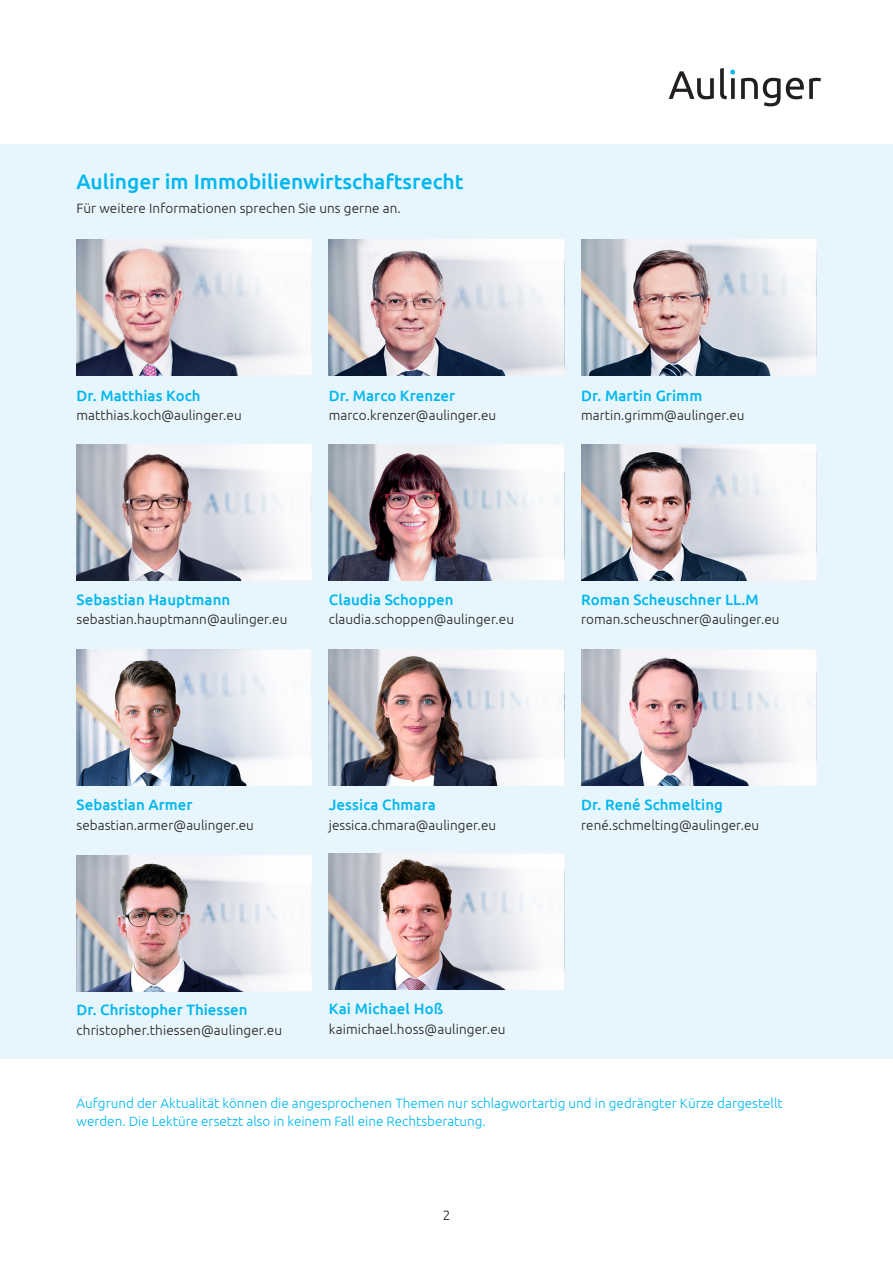
<style>
.page{position:relative;width:893px;height:1263px;background:#fff}
.page>*{position:absolute;margin:0;border:0;box-sizing:border-box;transform-origin:0 0}
.t1{font:500 21px "Ubuntu";color:#00b6f0}
.t2{font:500 15px "Ubuntu";letter-spacing:.005em;color:#00b6f0}
.Copy{font:300 13.5px "Ubuntu";letter-spacing:.005em;color:#231f20}
.Copy-2{font:300 13.5px "Ubuntu";color:#00b6f0}
</style>
<div class="page">
<svg style="left:669px;top:68px;width:152px;height:38px"></svg>
<div style="left:0;top:145px;width:893px;height:914px;background:#e6f6fc"></div>
<img style="left:77px;top:649px;width:90px;height:137px">
<svg style="left:167px;top:649px;width:145px;height:137px"></svg>
<img style="left:77px;top:444px;width:90px;height:136px">
<img style="left:581px;top:444px;width:63px;height:136px">
<img style="left:77px;top:239px;width:96px;height:136px">
<svg style="left:173px;top:239px;width:139px;height:136px"></svg>
<svg style="left:167px;top:444px;width:145px;height:136px"></svg>
<img style="left:329px;top:239px;width:70px;height:136px">
<img style="left:581px;top:239px;width:83px;height:136px">
<img style="left:329px;top:444px;width:90px;height:136px">
<svg style="left:419px;top:444px;width:145px;height:136px"></svg>
<img style="left:329px;top:649px;width:90px;height:137px">
<svg style="left:419px;top:649px;width:145px;height:137px"></svg>
<img style="left:581px;top:649px;width:90px;height:137px">
<svg style="left:671px;top:649px;width:145px;height:137px"></svg>
<img style="left:77px;top:856px;width:90px;height:135px">
<svg style="left:167px;top:855px;width:145px;height:136px"></svg>
<img style="left:329px;top:854px;width:90px;height:136px">
<svg style="left:419px;top:854px;width:145px;height:136px"></svg>
<svg style="left:399px;top:239px;width:165px;height:136px"></svg>
<svg style="left:664px;top:239px;width:152px;height:136px"></svg>
<svg style="left:644px;top:444px;width:172px;height:136px"></svg>
<p class="t1" style="left:77px;top:168px;width:389px">Aulinger im Immobilienwirtschaftsrecht</p>
<p class="Copy" style="left:77px;top:200px;width:326px">Für weitere Informationen sprechen Sie uns gerne an.</p>
<p class="t2" style="left:77px;top:386px;width:126px">Dr. Matthias Koch</p>
<p class="Copy" style="left:77px;top:407px;width:167px">matthias.koch@aulinger.eu</p>
<p class="t2" style="left:329px;top:386px;width:128px">Dr. Marco Krenzer</p>
<p class="Copy" style="left:329px;top:407px;width:169px">marco.krenzer@aulinger.eu</p>
<p class="t2" style="left:581px;top:386px;width:123px">Dr. Martin Grimm</p>
<p class="Copy" style="left:581px;top:407px;width:165px">martin.grimm@aulinger.eu</p>
<p class="t2" style="left:77px;top:590px;width:155px">Sebastian Hauptmann</p>
<p class="Copy" style="left:77px;top:611px;width:212px">sebastian.hauptmann@aulinger.eu</p>
<p class="t2" style="left:329px;top:590px;width:126px">Claudia Schoppen</p>
<p class="Copy" style="left:329px;top:611px;width:187px">claudia.schoppen@aulinger.eu</p>
<p class="t2" style="left:581px;top:590px;width:179px">Roman Scheuschner LL.M</p>
<p class="Copy" style="left:581px;top:611px;width:200px">roman.scheuschner@aulinger.eu</p>
<p class="t2" style="left:77px;top:795px;width:118px">Sebastian Armer</p>
<p class="Copy" style="left:77px;top:817px;width:179px">sebastian.armer@aulinger.eu</p>
<p class="t2" style="left:329px;top:795px;width:109px">Jessica Chmara</p>
<p class="Copy" style="left:329px;top:817px;width:169px">jessica.chmara@aulinger.eu</p>
<p class="t2" style="left:581px;top:795px;width:143px">Dr. René Schmelting</p>
<p class="Copy" style="left:581px;top:817px;width:180px">rené.schmelting@aulinger.eu</p>
<p class="t2" style="left:77px;top:1001px;width:173px">Dr. Christopher Thiessen</p>
<p class="Copy" style="left:77px;top:1022px;width:207px">christopher.thiessen@aulinger.eu</p>
<p class="t2" style="left:329px;top:999px;width:116px">Kai Michael Hoß</p>
<p class="Copy" style="left:329px;top:1021px;width:178px">kaimichael.hoss@aulinger.eu</p>
<p class="Copy-2" style="left:77px;top:1095px;width:708px">Aufgrund der Aktualität können die angesprochenen Themen nur schlagwortartig und in gedrängter Kürze dargestellt</p>
<p class="Copy-2" style="left:77px;top:1113px;width:411px">werden. Die Lektüre ersetzt also in keinem Fall eine Rechtsberatung.</p>
<p class="Copy" style="left:443px;top:1207px;width:9px">2</p>
</div>
